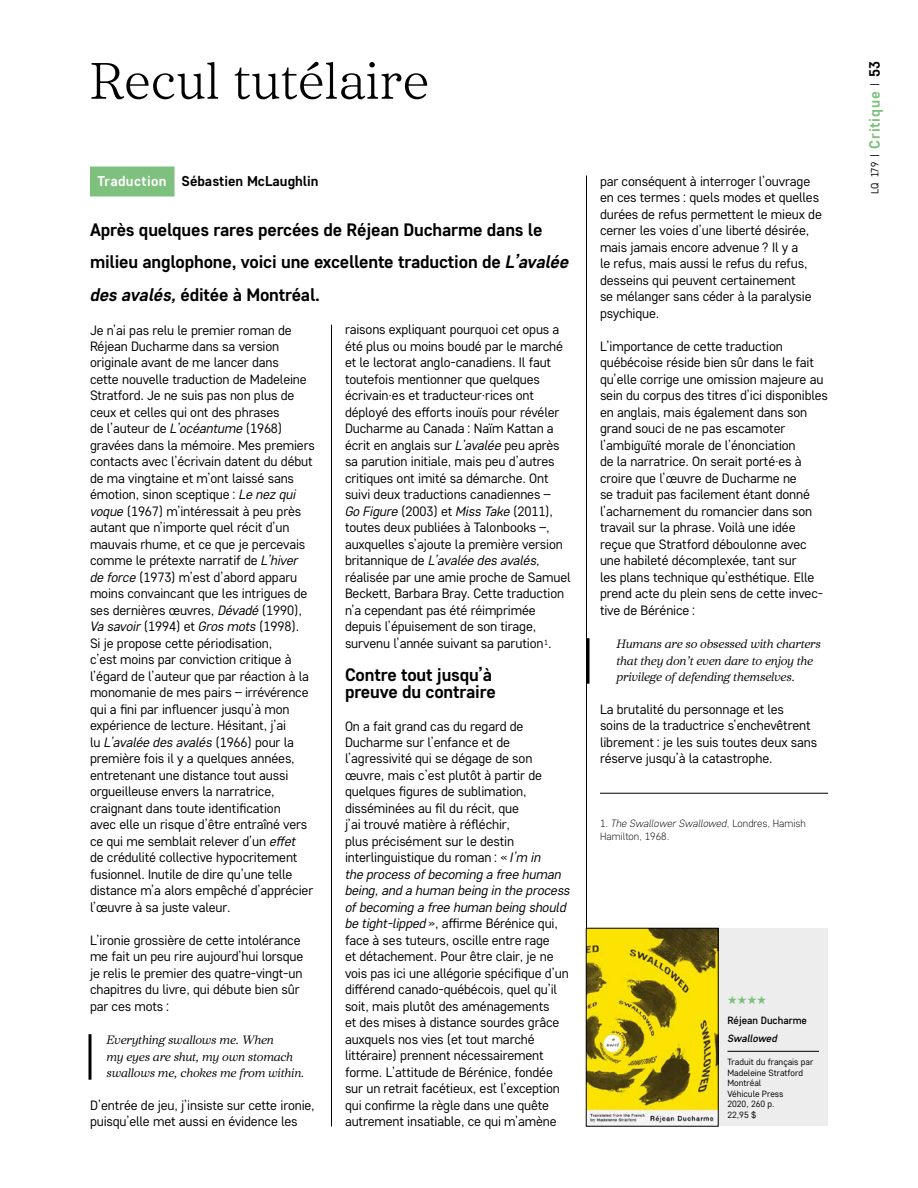
<style>
.page{position:relative;width:918px;height:1188px;background:#fff}
.page>*{position:absolute;margin:0;border:0;box-sizing:border-box;transform-origin:0 0}
.t1{font:300 51px "Core Serif N 25";letter-spacing:.01em;color:#000}
.t2{font:700 18px/33px "Core Sans D55";letter-spacing:-.01em;color:#000}
.t3{font:700 15px "Core Sans D55";letter-spacing:.05em;color:#7ec07e}
.t4{font:700 14.25px "Core Sans D55";color:#000}
.t5{font:13.5px/16.5px "Core Sans D35";letter-spacing:-.01em;color:#000}
.t6{font:12px/16.5px "Core Serif N 35 Regular It";letter-spacing:-.01em;color:#000}
.t7{font:12px "Zapf Dingbats ITC";color:#7ec07e}
.t8{font:300 10.5px/13.5px "Core Sans D25";color:#000}
.t9{font:500 10.5px "Core Sans D45";color:#000}
.t10{font:italic 500 10.5px "Core Sans D45";letter-spacing:-.005em;color:#000}
.t11{font:9px/10.5px "Core Sans D35";color:#000}
.s1{color:#fff}
.s2{font-style:italic}
.s3{font-family:"Core Sans D35";font-weight:400;font-size:10.5px;color:#000}
.s4{color:#000}
</style>
<div class="page">
<div style="left:90px;top:166px;width:85px;height:30px;background:#7ec07e"></div>
<svg style="left:88px;top:1034px;width:4px;height:46px"></svg>
<svg style="left:587px;top:638px;width:3px;height:46px"></svg>
<hr style="left:600px;top:793px;width:228px;height:1px;background:#000">
<hr style="left:331px;top:325px;width:1px;height:801px;background:#000">
<hr style="left:586px;top:176px;width:1px;height:950px;background:#000">
<div style="left:718px;top:928px;width:110px;height:198px;background:#ededed"></div>
<hr style="left:727px;top:1051px;width:92px;height:1px;background:#000">
<img style="left:588px;top:930px;width:128px;height:195px">
<div style="left:586px;top:928px;width:132px;height:199px;border:1px solid #000"></div>
<h1 class="t1" style="left:90px;top:49px;width:341px">Recul tutélaire</h1>
<p class="t4" style="left:97px;top:172px;width:223px"><span class="s1">Traduction</span> Sébastien McLaughlin</p>
<h2 class="t2" style="left:90px;top:212px;width:480px">Après quelques rares percées de Réjean Ducharme dans le milieu anglophone, voici une excellente traduction de <span class="s2">L’avalée des avalés,</span> éditée à Montréal.</h2>
<p class="t5" style="left:90px;top:321px;width:226px">Je n’ai pas relu le premier roman de Réjean Ducharme dans sa version originale avant de me lancer dans<br>cette nouvelle traduction de Madeleine Stratford. Je ne suis pas non plus de ceux et celles qui ont des phrases<br>de l’auteur de <span class="s2">L’océantume</span> (1968) gravées dans la mémoire. Mes premiers contacts avec l’écrivain datent du début de ma vingtaine et m’ont laissé sans émotion, sinon sceptique : <span class="s2">Le nez qui voque</span> (1967) m’intéressait à peu près autant que n’importe quel récit d’un mauvais rhume, et ce que je percevais comme le prétexte narratif de <span class="s2">L’hiver de force</span> (1973) m’est d’abord apparu moins convaincant que les intrigues de ses dernières œuvres, <span class="s2">Dévadé</span> (1990), <span class="s2">Va savoir</span> (1994) et <span class="s2">Gros mots</span> (1998).<br>Si je propose cette périodisation,<br>c’est moins par conviction critique à l’égard de l’auteur que par réaction à la monomanie de mes pairs – irrévérence qui a fini par influencer jusqu’à mon expérience de lecture. Hésitant, j’ai<br>lu <span class="s2">L’avalée des avalés</span> (1966) pour la première fois il y a quelques années, entretenant une distance tout aussi orgueilleuse envers la narratrice, craignant dans toute identification<br>avec elle un risque d’être entraîné vers ce qui me semblait relever d’un <span class="s2">effet<br></span>de crédulité collective hypocritement fusionnel. Inutile de dire qu’une telle distance m’a alors empêché d’apprécier l’œuvre à sa juste valeur.</p>
<p class="t5" style="left:90px;top:931px;width:215px">L’ironie grossière de cette intolérance me fait un peu rire aujourd’hui lorsque je relis le premier des quatre-vingt-un chapitres du livre, qui débute bien sûr par ces mots :</p>
<p class="t6" style="left:106px;top:1032px;width:200px">Everything swallows me. When<br>my eyes are shut, my own stomach swallows me, chokes me from within.</p>
<p class="t5" style="left:90px;top:1097px;width:226px">D’entrée de jeu, j’insiste sur cette ironie, puisqu’elle met aussi en évidence les</p>
<p class="t5" style="left:345px;top:321px;width:227px">raisons expliquant pourquoi cet opus a été plus ou moins boudé par le marché et le lectorat anglo-canadiens. Il faut toutefois mentionner que quelques écrivain·es et traducteur·rices ont déployé des efforts inouïs pour révéler Ducharme au Canada : Naïm Kattan a écrit en anglais sur <span class="s2">L’avalée</span> peu après sa parution initiale, mais peu d’autres critiques ont imité sa démarche. Ont suivi deux traductions canadiennes –<br><span class="s2">Go Figure</span> (2003) et <span class="s2">Miss Take</span> (2011), toutes deux publiées à Talonbooks –, auxquelles s’ajoute la première version britannique de <span class="s2">L’avalée des avalés, </span>réalisée par une amie proche de Samuel Beckett, Barbara Bray. Cette traduction n’a cependant pas été réimprimée depuis l’épuisement de son tirage, survenu l’année suivant sa parution<sup>1</sup>.</p>
<h2 class="t2" style="left:345px;top:666px;width:152px;line-height:16.5px">Contre tout jusqu’à preuve du contraire</h2>
<p class="t5" style="left:345px;top:717px;width:227px">On a fait grand cas du regard de Ducharme sur l’enfance et de l’agressivité qui se dégage de son œuvre, mais c’est plutôt à partir de quelques figures de sublimation, disséminées au fil du récit, que<br>j’ai trouvé matière à réfléchir,<br>plus précisément sur le destin interlinguistique du roman : « <span class="s2">I’m in<br>the process of becoming a free human being, and a human being in the process of becoming a free human being should be tight-lipped</span> », affirme Bérénice qui, face à ses tuteurs, oscille entre rage<br>et détachement. Pour être clair, je ne vois pas ici une allégorie spécifique d’un différend canado-québécois, quel qu’il soit, mais plutôt des aménagements<br>et des mises à distance sourdes grâce auxquels nos vies (et tout marché littéraire) prennent nécessairement forme. L’attitude de Bérénice, fondée sur un retrait facétieux, est l’exception qui confirme la règle dans une quête autrement insatiable, ce qui m’amène</p>
<p class="t5" style="left:600px;top:173px;width:223px">par conséquent à interroger l’ouvrage en ces termes : quels modes et quelles durées de refus permettent le mieux de cerner les voies d’une liberté désirée, mais jamais encore advenue ? Il y a<br>le refus, mais aussi le refus du refus, desseins qui peuvent certainement<br>se mélanger sans céder à la paralysie psychique.</p>
<p class="t5" style="left:600px;top:338px;width:230px">L’importance de cette traduction québécoise réside bien sûr dans le fait qu’elle corrige une omission majeure au sein du corpus des titres d’ici disponibles en anglais, mais également dans son grand souci de ne pas escamoter l’ambiguïté morale de l’énonciation<br>de la narratrice. On serait porté·es à croire que l’œuvre de Ducharme ne<br>se traduit pas facilement étant donné l’acharnement du romancier dans son travail sur la phrase. Voilà une idée reçue que Stratford déboulonne avec une habileté décomplexée, tant sur<br>les plans technique qu’esthétique. Elle prend acte du plein sens de cette invec&shy;tive de Bérénice :</p>
<p class="t6" style="left:616px;top:636px;width:206px">Humans are so obsessed with charters that they don’t even dare to enjoy the privilege of defending themselves.</p>
<p class="t5" style="left:600px;top:701px;width:219px">La brutalité du personnage et les<br>soins de la traductrice s’enchevêtrent librement : je les suis toutes deux sans réserve jusqu’à la catastrophe.</p>
<p class="t8" style="left:600px;top:816px;width:208px">1. <span class="s2">The Swallower Swallowed</span>, Londres, Hamish<br>Hamilton, 1968.</p>
<p class="t7" style="left:727px;top:994px;width:41px">★★★★</p>
<p class="t9" style="left:727px;top:1014px;width:81px">Réjean Ducharme</p>
<p class="t10" style="left:727px;top:1031px;width:51px">Swallowed</p>
<p class="t11" style="left:727px;top:1056px;width:87px">Traduit du français par<br>Madeleine Stratford<br>Montréal<br>Véhicule Press<br>2020, 260 p.<br>22,95 $</p>
<p class="t3" style="left:865px;top:194px;width:134px;rotate:-90deg"><span class="s3">LQ 179 |</span> Critique <span class="s3">|</span> <span class="s4">53</span></p>
</div>
